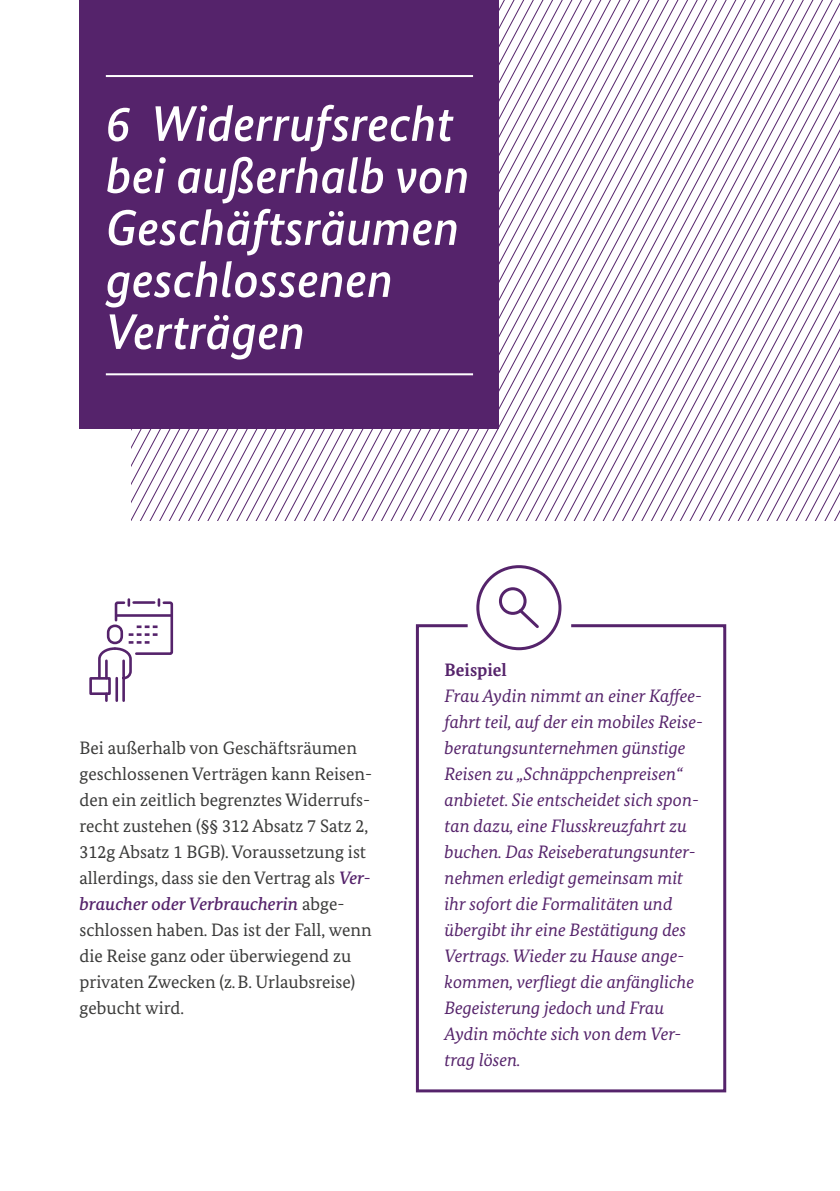
<style>
.page{position:relative;width:840px;height:1191px;background:#fff}
.page>*{position:absolute;margin:0;border:0;box-sizing:border-box;transform-origin:0 0}
.Inhalt_H1-Kapitelheadline_Linie_oben_und{font:italic 500 50px/52px "Bundes Sans";color:#fff}
.Kasten_P-Copy_Kasten{font:italic 18px/26px "Bundes Serif";color:#55236b}
.Inhalt_P-Copy{font:18px/26px "Bundes Serif";color:#3a3a39}
.Kasten_P-Headline_Kasten{font:700 18px "Bundes Serif";color:#55236b}
.s1{font-weight:500;font-style:italic;color:#55236b}
</style>
<div class="page">
<div style="left:476px;top:565px;width:85px;height:85px;border:3px solid #55236b;border-radius:50%"></div>
<div style="left:498px;top:587px;width:28px;height:28px;border:3px solid #55236b;border-radius:50%"></div>
<svg style="left:516px;top:606px;width:19px;height:16px"></svg>
<svg style="left:415px;top:622px;width:312px;height:471px"></svg>
<div style="left:89px;top:677px;width:22px;height:18px;border:3px solid #55236b"></div>
<svg style="left:97px;top:599px;width:77px;height:103px"></svg>
<svg style="left:499px;top:40px;width:340px;height:480px"></svg>
<svg style="left:507px;top:44px;width:332px;height:476px"></svg>
<svg style="left:514px;top:48px;width:325px;height:472px"></svg>
<svg style="left:522px;top:52px;width:317px;height:468px"></svg>
<svg style="left:529px;top:56px;width:310px;height:464px"></svg>
<svg style="left:537px;top:60px;width:302px;height:460px"></svg>
<svg style="left:544px;top:64px;width:295px;height:456px"></svg>
<svg style="left:552px;top:68px;width:287px;height:452px"></svg>
<svg style="left:559px;top:72px;width:280px;height:448px"></svg>
<svg style="left:567px;top:76px;width:272px;height:444px"></svg>
<svg style="left:574px;top:80px;width:265px;height:440px"></svg>
<svg style="left:582px;top:84px;width:257px;height:436px"></svg>
<svg style="left:589px;top:88px;width:250px;height:432px"></svg>
<svg style="left:597px;top:92px;width:242px;height:428px"></svg>
<svg style="left:604px;top:96px;width:235px;height:424px"></svg>
<svg style="left:612px;top:100px;width:227px;height:420px"></svg>
<svg style="left:619px;top:104px;width:220px;height:416px"></svg>
<svg style="left:627px;top:108px;width:212px;height:412px"></svg>
<svg style="left:634px;top:112px;width:205px;height:408px"></svg>
<svg style="left:642px;top:116px;width:197px;height:404px"></svg>
<svg style="left:649px;top:120px;width:190px;height:400px"></svg>
<svg style="left:657px;top:124px;width:182px;height:396px"></svg>
<svg style="left:664px;top:128px;width:175px;height:392px"></svg>
<svg style="left:672px;top:132px;width:167px;height:388px"></svg>
<svg style="left:679px;top:136px;width:160px;height:384px"></svg>
<svg style="left:687px;top:140px;width:152px;height:380px"></svg>
<svg style="left:694px;top:144px;width:145px;height:376px"></svg>
<svg style="left:702px;top:148px;width:137px;height:372px"></svg>
<div style="left:79px;top:0;width:420px;height:428px;background:#55236b"></div>
<hr style="left:106px;top:75px;width:367px;height:2px;background:#fff">
<hr style="left:106px;top:373px;width:367px;height:2px;background:#fff">
<h1 class="Inhalt_H1-Kapitelheadline_Linie_oben_und" style="left:106px;top:97px;width:365px">6 Widerrufsrecht bei außerhalb von<br>Geschäftsräumen geschlossenen<br>Verträgen</h1>
<p class="Inhalt_P-Copy" style="left:79px;top:735px;width:294px">Bei außerhalb von Geschäftsräumen geschlossenen Verträgen kann Reisen&shy;den ein zeitlich begrenztes Widerrufs&shy;recht zustehen (§§ 312 Absatz 7 Satz 2, 312g Absatz 1 BGB). Voraussetzung ist allerdings, dass sie den Vertrag als <span class="s1">Ver&shy;braucher oder Verbraucherin</span> abge&shy;schlossen haben. Das ist der Fall, wenn die Reise ganz oder überwiegend zu privaten Zwecken (z.B. Urlaubsreise) gebucht wird.</p>
<p class="Kasten_P-Headline_Kasten" style="left:444px;top:659px;width:64px">Beispiel</p>
<p class="Kasten_P-Copy_Kasten" style="left:444px;top:683px;width:260px">Frau Aydin nimmt an einer Kaffee&shy;fahrt teil, auf der ein mobiles Reise&shy;beratungsunternehmen günstige<br>Reisen zu „Schnäppchenpreisen“ anbietet. Sie entscheidet sich spon&shy;tan dazu, eine Flusskreuzfahrt zu buchen. Das Reiseberatungsunter&shy;nehmen erledigt gemeinsam mit ihr sofort die Formalitäten und übergibt ihr eine Bestätigung des<br>Vertrags. Wieder zu Hause ange&shy;kommen, verfliegt die anfängliche<br>Begeisterung jedoch und Frau<br>Aydin möchte sich von dem Ver&shy;trag lösen.</p>
</div>
